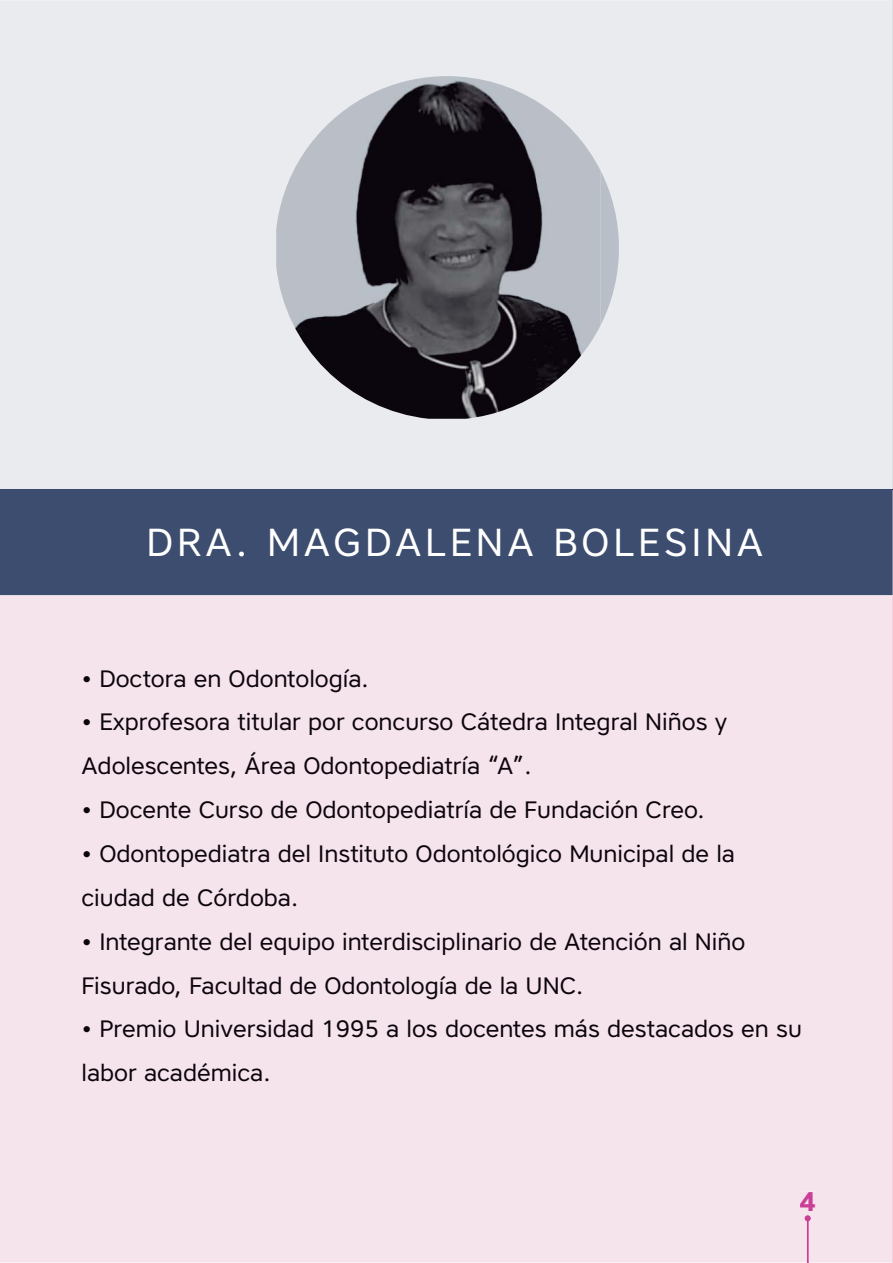
<style>
.page{position:relative;width:893px;height:1263px;background:#fff}
.page>*{position:absolute;margin:0;border:0;box-sizing:border-box;transform-origin:0 0}
.t1{font:39px "Core Sans A45";letter-spacing:.1em;color:#fff}
.t2{font:700 27px "Core Sans A65";color:#cb4095}
.t3{font:23.7px/43.8px "Core Sans A45";color:#0d050d}
</style>
<div class="page">
<div style="left:0;top:0;width:892px;height:489px;background:#eaebee"></div>
<div style="left:0;top:489px;width:892px;height:106px;background:#3c4d6f"></div>
<div style="left:0;top:595px;width:892px;height:668px;background:#f6e4ed"></div>
<div style="left:800px;top:1192px;width:15px;height:19px;background:#f6e4ed"></div>
<svg style="left:805px;top:1215px;width:6px;height:48px"></svg>
<svg style="left:275px;top:76px;width:344px;height:344px;background:#dcdee3"></svg>
<img style="left:276px;top:76px;width:324px;height:343px">
<hr style="left:892px;top:0;width:1px;height:489px;background:#dedfe3">
<hr style="left:892px;top:489px;width:1px;height:106px;background:#212150">
<hr style="left:892px;top:595px;width:1px;height:668px;background:#f1d2e1">
<h1 class="t1" style="left:147px;top:528px;width:618px">DRA. MAGDALENA BOLESINA</h1>
<p class="t3" style="left:81px;top:659px;width:289px">• Doctora en Odontología.</p>
<p class="t3" style="left:81px;top:703px;width:647px">• Exprofesora titular por concurso Cátedra Integral Niños y<br>Adolescentes, Área Odontopediatría “A”.</p>
<p class="t3" style="left:81px;top:790px;width:625px">• Docente Curso de Odontopediatría de Fundación Creo.</p>
<p class="t3" style="left:81px;top:834px;width:655px">• Odontopediatra del Instituto Odontológico Municipal de la ciudad de Córdoba.</p>
<p class="t3" style="left:81px;top:922px;width:665px">• Integrante del equipo interdisciplinario de Atención al Niño<br>Fisurado, Facultad de Odontología de la UNC.</p>
<p class="t3" style="left:81px;top:1010px;width:722px">• Premio Universidad 1995 a los docentes más destacados en su labor académica.</p>
<p class="t2" style="left:799px;top:1186px;width:18px">4</p>
</div>
